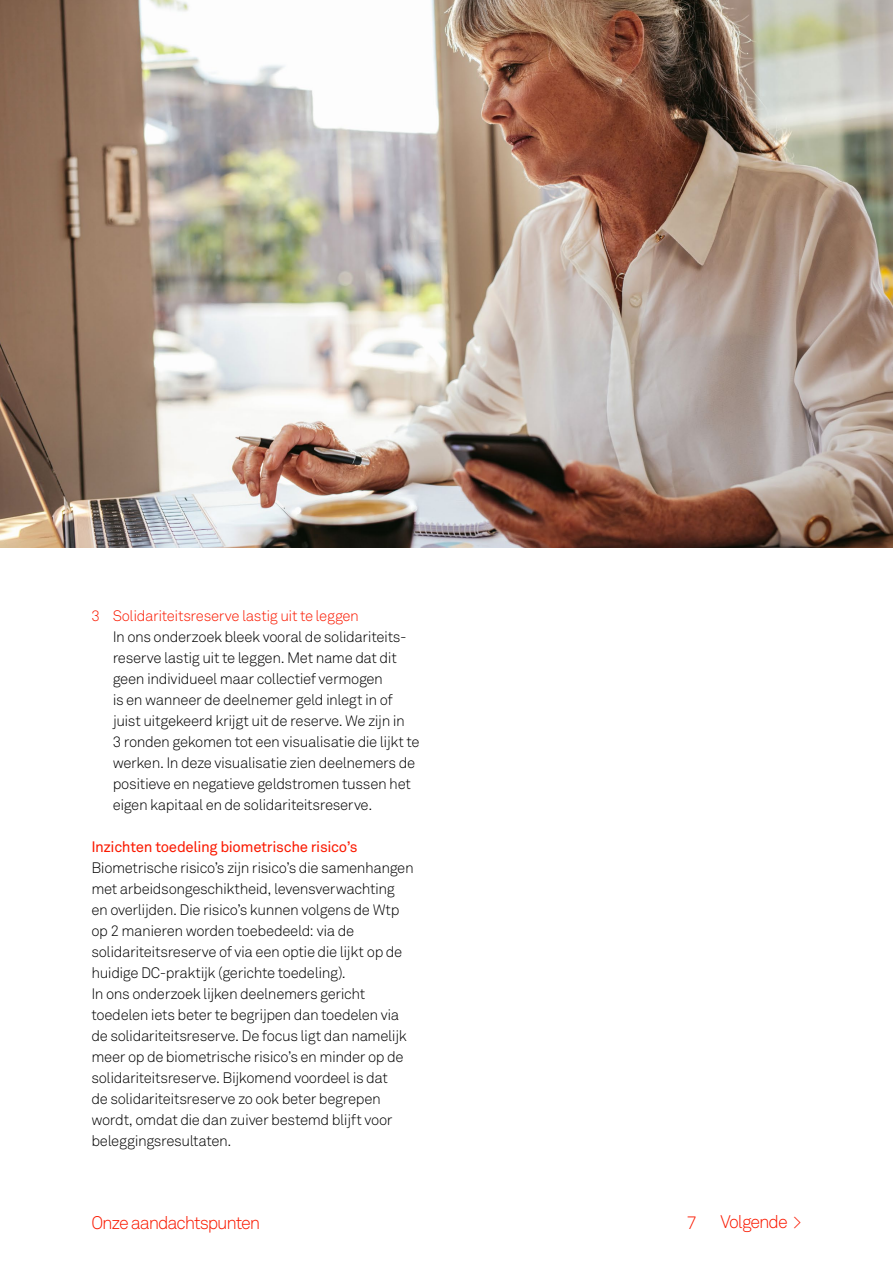
<style>
.page{position:relative;width:893px;height:1263px;background:#fff}
.page>*{position:absolute;margin:0;border:0;box-sizing:border-box;transform-origin:0 0}
.t1{font:300 18px "Akkurat Pro";letter-spacing:-.06em;color:#fa1900}
.t2{font:300 15px/21px "Akkurat Pro";letter-spacing:-.025em;color:#000}
.t3{font:300 15px "Akkurat Pro";letter-spacing:-.025em;color:#fa1900}
.t4{font:15px "Akkurat Pro";letter-spacing:-.025em;color:#fa1900}
</style>
<div class="page">
<img style="left:0;top:0;width:893px;height:547px">
<p class="t3" style="left:91px;top:606px;width:269px">3 Solidariteitsreserve lastig uit te leggen</p>
<p class="t2" style="left:113px;top:626px;width:308px">In ons onderzoek bleek vooral de solidariteits&shy;reserve lastig uit te leggen. Met name dat dit geen individueel maar collectief vermogen<br>is en wanneer de deelnemer geld inlegt in of juist uitgekeerd krijgt uit de reserve. We zijn in<br>3 ronden gekomen tot een visualisatie die lijkt te werken. In deze visualisatie zien deelnemers de positieve en negatieve geldstromen tussen het eigen kapitaal en de solidariteitsreserve.</p>
<p class="t4" style="left:91px;top:838px;width:268px">Inzichten toedeling biometrische risico’s</p>
<p class="t2" style="left:91px;top:857px;width:324px">Biometrische risico’s zijn risico’s die samenhangen met arbeidsongeschiktheid, levensverwachting en overlijden. Die risico’s kunnen volgens de Wtp op 2 manieren worden toebedeeld: via de solidariteitsreserve of via een optie die lijkt op de huidige DC-praktijk (gerichte toedeling).<br>In ons onderzoek lijken deelnemers gericht toedelen iets beter te begrijpen dan toedelen via de solidariteitsreserve. De focus ligt dan namelijk meer op de biometrische risico’s en minder op de solidariteitsreserve. Bijkomend voordeel is dat<br>de solidariteitsreserve zo ook beter begrepen wordt, omdat die dan zuiver bestemd blijft voor beleggingsresultaten.</p>
<p class="t1" style="left:91px;top:1212px;width:170px">Onze aandachtspunten</p>
<p class="t1" style="left:687px;top:1212px;width:12px">7</p>
<p class="t1" style="left:720px;top:1211px;width:83px">Volgende &gt;</p>
</div>
